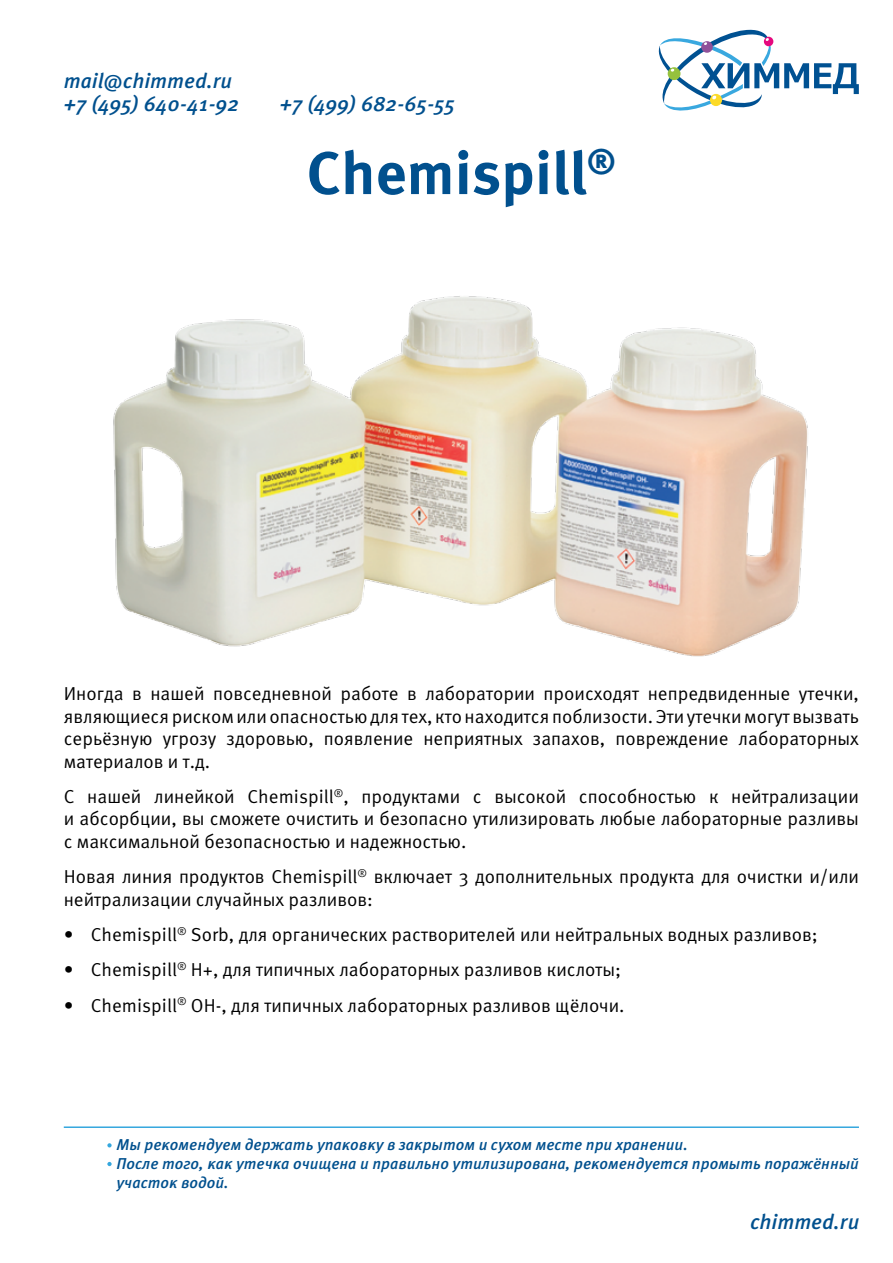
<style>
.page{position:relative;width:893px;height:1263px;background:#fff}
.page>*{position:absolute;margin:0;border:0;box-sizing:border-box;transform-origin:0 0}
.t1{font:700 60px "Meta Pro";color:#01508e}
.t2{font:italic 500 21px/22.5px "Meta Pro";color:#01508e}
.t3{font:18.75px/22.5px "Meta Pro";color:#000;text-align:justify}
.t4{font:italic 500 15.75px/18.9px "Meta Pro";color:#01508e}
</style>
<div class="page">
<svg style="left:659px;top:30px;width:200px;height:81px"></svg>
<img style="left:113px;top:296px;width:695px;height:361px">
<hr style="left:64px;top:1126px;width:795px;height:2px;background:#35a7de">
<svg style="left:107px;top:1143px;width:5px;height:4px"></svg>
<svg style="left:107px;top:1162px;width:5px;height:4px"></svg>
<p class="t2" style="left:64px;top:70px;width:177px">mail@chimmed.ru +7 (495) 640-41-92</p>
<p class="t2" style="left:280px;top:93px;width:177px">+7 (499) 682-65-55</p>
<h1 class="t1" style="left:307px;top:135px;width:311px">Chemispill<sup>®</sup></h1>
<p class="t3" style="left:64px;top:683px;width:797px">Иногда в нашей повседневной работе в лаборатории происходят непредвиденные утечки, являющиеся риском или опасностью для тех, кто находится поблизости. Эти утечки могут вызвать серьёзную угрозу здоровью, появление неприятных запахов, повреждение лабораторных материалов и т.д.</p>
<p class="t3" style="left:64px;top:786px;width:797px">С нашей линейкой Chemispill<sup>®</sup>, продуктами с высокой способностью к нейтрализации и абсорбции, вы сможете очистить и безопасно утилизировать любые лабораторные разливы с максимальной безопасностью и надежностью.</p>
<p class="t3" style="left:64px;top:866px;width:797px">Новая линия продуктов Chemispill<sup>®</sup> включает 3 дополнительных продукта для очистки и/или нейтрализации случайных разливов:</p>
<p class="t3" style="left:64px;top:924px;width:755px">• Chemispill<sup>®</sup> Sorb, для органических растворителей или нейтральных водных разливов;</p>
<p class="t3" style="left:64px;top:959px;width:559px">• Chemispill<sup>®</sup> H+, для типичных лабораторных разливов кислоты;</p>
<p class="t3" style="left:64px;top:994px;width:562px">• Chemispill<sup>®</sup> OH-, для типичных лабораторных разливов щёлочи.</p>
<p class="t4" style="left:117px;top:1136px;width:744px">Мы рекомендуем держать упаковку в закрытом и сухом месте при хранении.<br>После того, как утечка очищена и правильно утилизирована, рекомендуется промыть поражённый участок водой.</p>
<p class="t2" style="left:750px;top:1211px;width:111px">chimmed.ru</p>
</div>
